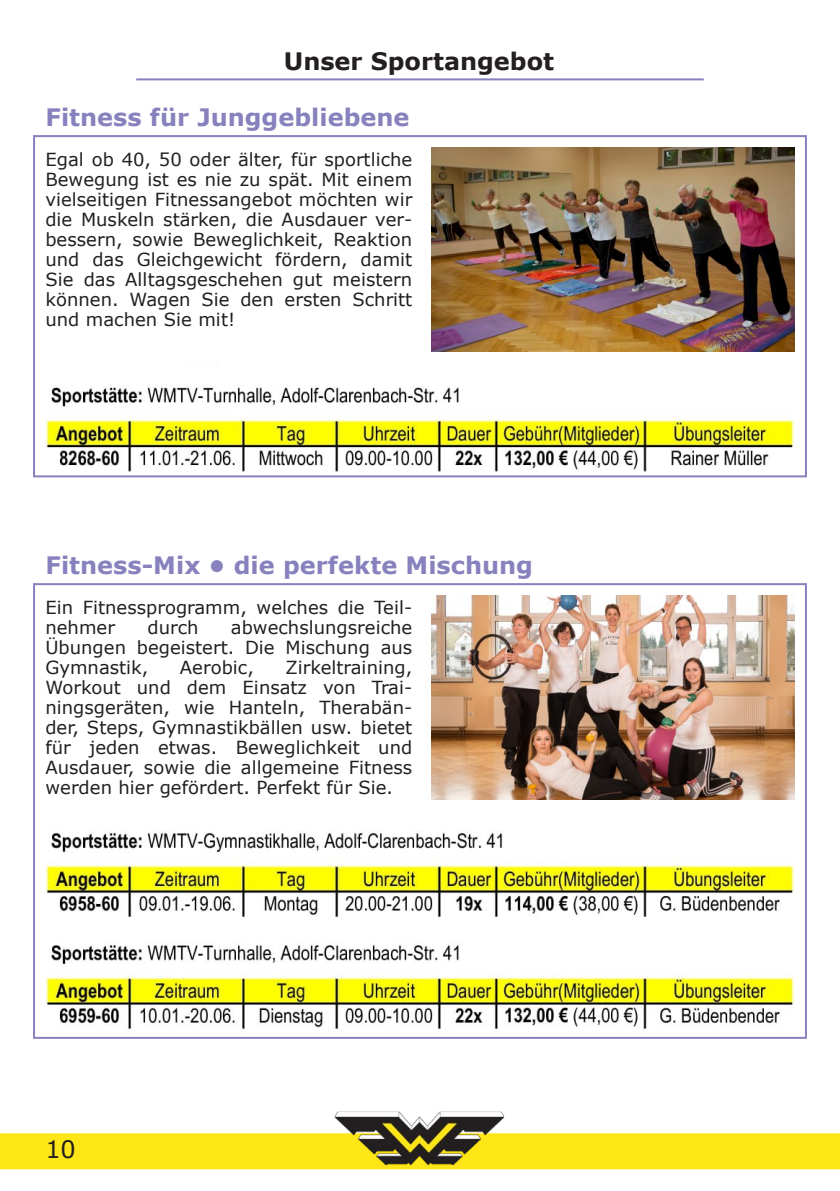
<style>
.page{position:relative;width:840px;height:1191px;background:#fff}
.page>*{position:absolute;margin:0;border:0;box-sizing:border-box;transform-origin:0 0}
.t1{font:700 24px "Verdana";color:#8781bd}
.t2{font:700 24px "Verdana";color:#231f20}
.t3{font:24px "Verdana";color:#231f20}
.t4{font:18px/20px "Verdana";color:#231f20;text-align:justify}
</style>
<div class="page">
<div style="left:0;top:1133px;width:839px;height:36px;background:#ffe616"></div>
<img style="left:334px;top:1111px;width:170px;height:54px">
<hr style="left:136px;top:78px;width:567px;height:2px;background:#8781bd">
<div style="left:33px;top:583px;width:773px;height:455px;border:2px solid #8781bd"></div>
<img style="left:431px;top:595px;width:363px;height:204px">
<img style="left:45px;top:831px;width:749px;height:198px">
<div style="left:33px;top:135px;width:773px;height:342px;border:2px solid #8781bd"></div>
<img style="left:431px;top:147px;width:363px;height:204px">
<img style="left:45px;top:386px;width:749px;height:86px">
<h1 class="t2" style="left:284px;top:45px;width:271px">Unser Sportangebot</h1>
<h1 class="t1" style="left:45px;top:102px;width:365px">Fitness für Junggebliebene</h1>
<p class="t4" style="left:45px;top:148px;width:368px">Egal ob 40, 50 oder älter, für sportliche Bewegung ist es nie zu spät. Mit einem vielseitigen Fitnessangebot möchten wir die Muskeln stärken, die Ausdauer ver&shy;bessern, sowie Beweglichkeit, Reaktion und das Gleichgewicht fördern, damit Sie das Alltagsgeschehen gut meistern können. Wagen Sie den ersten Schritt und machen Sie mit!</p>
<h1 class="t1" style="left:45px;top:550px;width:488px">Fitness-Mix • die perfekte Mischung</h1>
<p class="t4" style="left:45px;top:596px;width:368px">Ein Fitnessprogramm, welches die Teil&shy;nehmer</p>
<p class="t4" style="left:45px;top:616px;width:368px;text-indent:185px">abwechslungsreiche Übungen begeistert. Die Mischung aus Gymnastik,</p>
<p class="t4" style="left:147px;top:616px;width:52px">durch</p>
<p class="t4" style="left:45px;top:656px;width:368px;text-indent:240px">Zirkeltraining, Workout und dem Einsatz von Trai&shy;ningsgeräten, wie Hanteln, Therabän&shy;der, Steps, Gymnastikbällen usw. bietet für jeden etwas. Beweglichkeit und Ausdauer, sowie die allgemeine Fitness werden hier gefördert. Perfekt für Sie.</p>
<p class="t4" style="left:180px;top:656px;width:75px">Aerobic,</p>
<h1 class="t3" style="left:45px;top:1134px;width:32px">10</h1>
</div>
